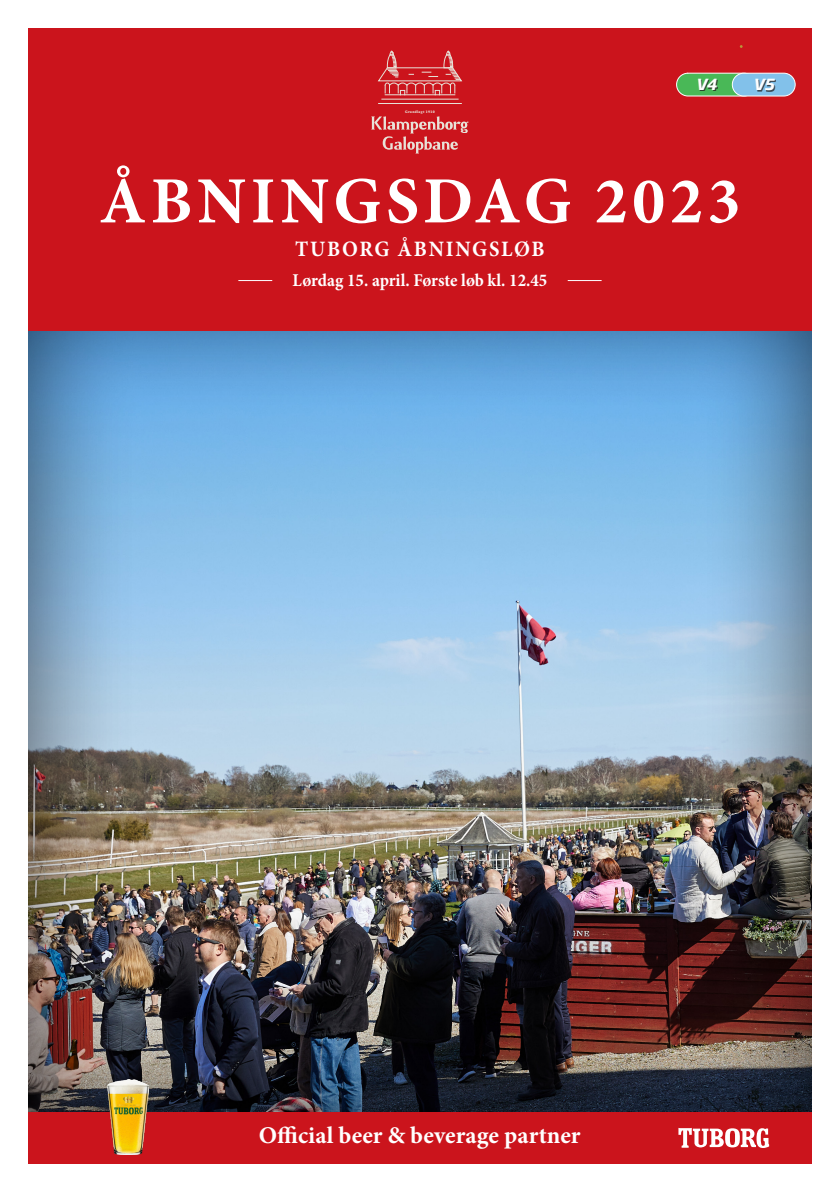
<style>
.page{position:relative;width:840px;height:1191px;background:#fff}
.page>*{position:absolute;margin:0;border:0;box-sizing:border-box;transform-origin:0 0}
.Rubrik{font:700 66px "Minion Pro";letter-spacing:.07em;color:#fff}
.t1{font:700 24px "Minion Pro";color:#fff}
.Rubrik-2{font:700 22px "Minion Pro";letter-spacing:.085em;color:#fff;scale:.94 1}
.Rubrik-3{font:700 18px "Minion Pro";color:#fff;scale:.94 1}
.t2{font:italic 700 15.2px "Soho Gothic Pro";color:#fff}
.t3{font:700 4px "Spinoza Pro";letter-spacing:.08em;color:#e8e2d8}
</style>
<div class="page">
<div style="left:22px;top:294px;width:791px;height:821px;background:#231f20;opacity:.75"></div>
<div style="left:28px;top:28px;width:783px;height:303px;background:#cb141c"></div>
<div style="left:28px;top:1112px;width:783px;height:51px;background:#cb141c"></div>
<hr style="left:381px;top:99px;width:77px;height:1px;background:#e8e2d8">
<hr style="left:378px;top:103px;width:83px;height:1px;background:#e8e2d8">
<svg style="left:371px;top:116px;width:97px;height:37px"></svg>
<svg style="left:377px;top:50px;width:85px;height:45px"></svg>
<svg style="left:676px;top:72px;width:119px;height:25px;background:#7bae96"></svg>
<div style="left:755px;top:79px;width:20px;height:12px;background:#231f20;opacity:.75"></div>
<svg style="left:678px;top:1128px;width:90px;height:20px"></svg>
<img style="left:108px;top:1079px;width:40px;height:75px">
<hr style="left:238px;top:280px;width:34px;height:1px;background:#fff">
<hr style="left:567px;top:280px;width:34px;height:1px;background:#fff">
<p class="t3" style="left:405px;top:110px;width:31px">Grundlagt 1910</p>
<p class="t2" style="left:695px;top:73px;width:23px">V4</p>
<p class="t2" style="left:752px;top:73px;width:23px">V5</p>
<p class="Rubrik" style="left:99px;top:155px;width:642px">ÅBNINGSDAG 2023</p>
<p class="Rubrik-2" style="left:295px;top:233px;width:267px">TUBORG ÅBNINGSLØB</p>
<p class="Rubrik-3" style="left:292px;top:268px;width:272px">Lørdag 15. april. Første løb kl. 12.45</p>
<p class="t1" style="left:258px;top:1118px;width:323px">Official beer &amp; beverage partner</p>
</div>
